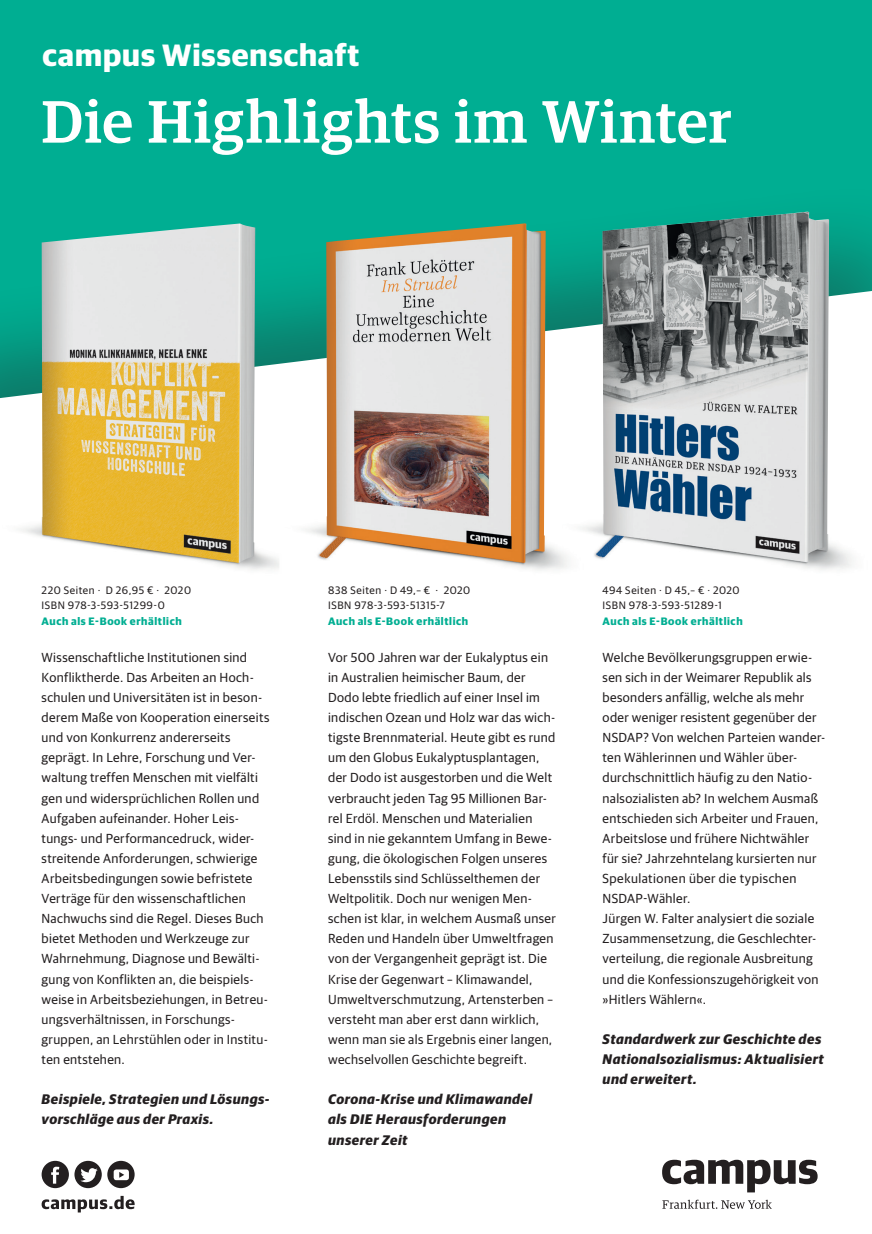
<style>
.page{position:relative;width:872px;height:1234px;background:#fff}
.page>*{position:absolute;margin:0;border:0;box-sizing:border-box;transform-origin:0 0}
.t1{font:500 59.7px "Guardian Egyp";letter-spacing:.02em;color:#fff}
.t2{font:700 30.9px "Guardian Sans";letter-spacing:.03em;color:#fff}
.t3{font:italic 700 13.95px/20.1px "Guardian Sans";letter-spacing:.04em;color:#231f20}
.t4{font:13.2px/20.1px "Guardian Sans";letter-spacing:.025em;color:#231f20}
.t5{font:10.8px/15.5px "Guardian Sans";letter-spacing:.05em;color:#231f20}
.s1{font-weight:700;color:#00ae92}
</style>
<div class="page">
<div style="left:0;top:0;width:872px;height:441px;background:#00ae92"></div>
<img style="left:586px;top:212px;width:285px;height:358px">
<svg style="left:662px;top:1159px;width:155px;height:33px"></svg>
<svg style="left:662px;top:1199px;width:110px;height:9px"></svg>
<svg style="left:42px;top:1195px;width:93px;height:17px"></svg>
<svg style="left:42px;top:1160px;width:93px;height:27px"></svg>
<img style="left:0;top:223px;width:279px;height:347px">
<img style="left:279px;top:223px;width:307px;height:347px">
<p class="t2" style="left:43px;top:32px;width:318px">campus Wissenschaft</p>
<p class="t1" style="left:42px;top:79px;width:691px">Die Highlights im Winter</p>
<p class="t5" style="left:42px;top:581px;width:151px">220 Seiten · D 26,95 € · 2020<br>ISBN 978-3-593-51299-0<br><span class="s1">Auch als E-Book erhältlich</span></p>
<p class="t4" style="left:42px;top:646px;width:229px">Wissenschaftliche Institutionen sind Konfliktherde. Das Arbeiten an Hoch&shy;schulen und Universitäten ist in beson&shy;derem Maße von Kooperation einerseits und von Konkurrenz andererseits geprägt. In Lehre, Forschung und Ver&shy;waltung treffen Menschen mit vielfälti gen und widersprüchlichen Rollen und Aufgaben aufeinander. Hoher Leis&shy;tungs- und Performancedruck, wider&shy;streitende Anforderungen, schwierige Arbeitsbedingungen sowie befristete Verträge für den wissenschaftlichen Nachwuchs sind die Regel. Dieses Buch bietet Methoden und Werkzeuge zur Wahrnehmung, Diagnose und Bewälti&shy;gung von Konflikten an, die beispiels&shy;weise in Arbeitsbeziehungen, in Betreu&shy;ungsverhältnissen, in Forschungs&shy;gruppen, an Lehrstühlen oder in Institu&shy;ten entstehen.</p>
<p class="t3" style="left:42px;top:1087px;width:229px">Beispiele, Strategien und Lösungs&shy;vorschläge aus der Praxis.</p>
<p class="t5" style="left:328px;top:581px;width:144px">838 Seiten · D 49,– € · 2020<br>ISBN 978-3-593-51315-7<br><span class="s1">Auch als E-Book erhältlich</span></p>
<p class="t4" style="left:328px;top:646px;width:229px">Vor 500 Jahren war der Eukalyptus ein in Australien heimischer Baum, der Dodo lebte friedlich auf einer Insel im indischen Ozean und Holz war das wich&shy;tigste Brennmaterial. Heute gibt es rund um den Globus Eukalyptusplantagen, der Dodo ist ausgestorben und die Welt verbraucht jeden Tag 95 Millionen Bar&shy;rel Erdöl. Menschen und Materialien sind in nie gekanntem Umfang in Bewe&shy;gung, die ökologischen Folgen unseres Lebensstils sind Schlüsselthemen der Weltpolitik. Doch nur wenigen Men&shy;schen ist klar, in welchem Ausmaß unser Reden und Handeln über Umweltfragen von der Vergangenheit geprägt ist. Die Krise der Gegenwart – Klimawandel, Umweltverschmutzung, Artensterben – versteht man aber erst dann wirklich, wenn man sie als Ergebnis einer langen, wechselvollen Geschichte begreift.</p>
<p class="t3" style="left:328px;top:1087px;width:206px">Corona-Krise und Klimawandel als DIE Herausforderungen unserer Zeit</p>
<p class="t5" style="left:602px;top:581px;width:142px">494 Seiten · D 45,– € · 2020<br>ISBN 978-3-593-51289-1<br><span class="s1">Auch als E-Book erhältlich</span></p>
<p class="t4" style="left:602px;top:646px;width:224px">Welche Bevölkerungsgruppen erwie&shy;sen sich in der Weimarer Republik als besonders anfällig, welche als mehr oder weniger resistent gegenüber der NSDAP? Von welchen Parteien wander&shy;ten Wählerinnen und Wähler über&shy;durchschnittlich häufig zu den Natio&shy;nalsozialisten ab? In welchem Ausmaß entschieden sich Arbeiter und Frauen, Arbeitslose und frühere Nichtwähler für sie? Jahrzehntelang kursierten nur Spekulationen über die typischen NSDAP-Wähler.<br>Jürgen W. Falter analysiert die soziale Zusammensetzung, die Geschlechter&shy;verteilung, die regionale Ausbreitung und die Konfessionszugehörigkeit von »Hitlers Wählern«.</p>
<p class="t3" style="left:602px;top:1027px;width:223px">Standardwerk zur Geschichte des<br>Nationalsozialismus: Aktualisiert und erweitert.</p>
</div>
